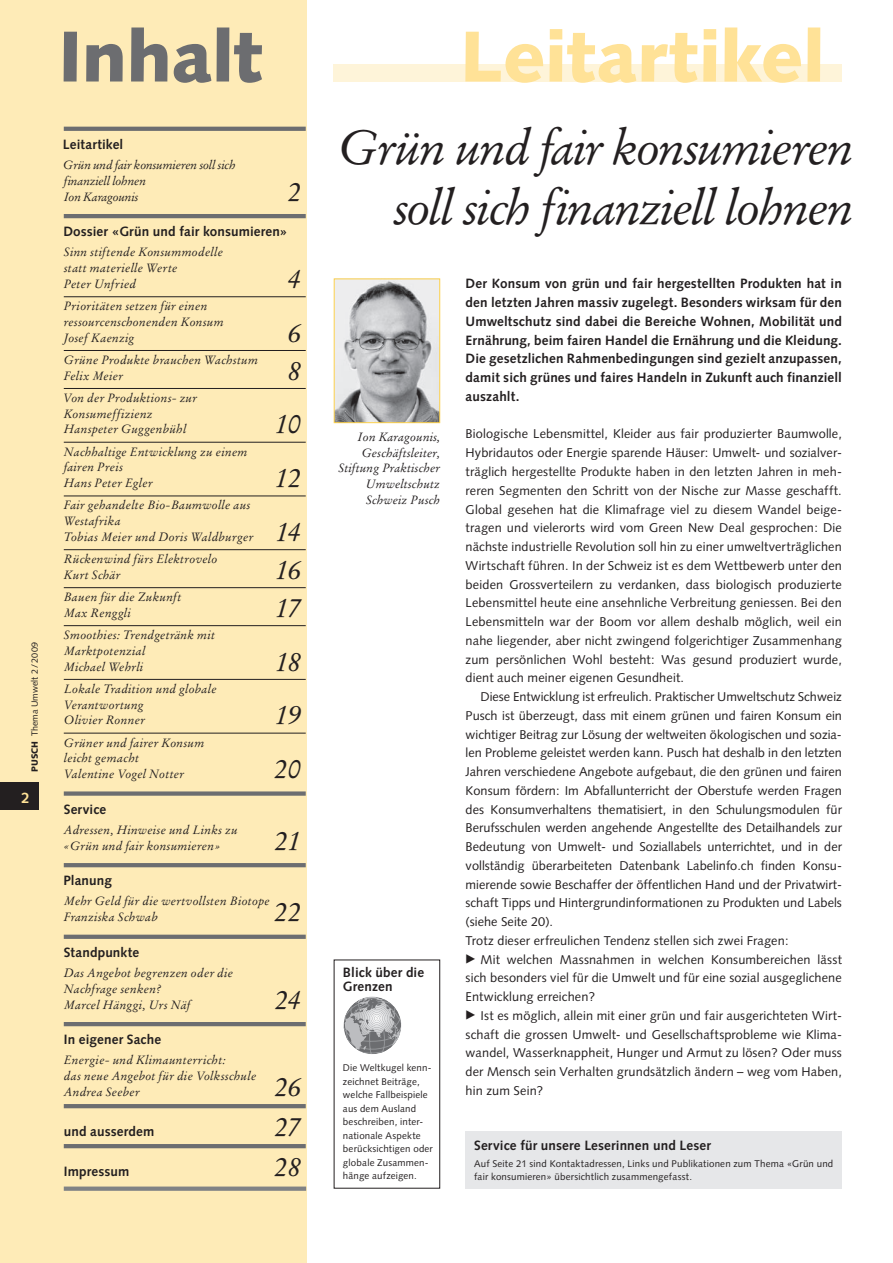
<style>
.page{position:relative;width:893px;height:1263px;background:#fff}
.page>*{position:absolute;margin:0;border:0;box-sizing:border-box;transform-origin:0 0}
.t1{font:900 72px "Syntax";letter-spacing:-.005em;color:#ffe297}
.t2{font:900 72px "Syntax";letter-spacing:-.005em;color:#6c6d70}
.t3{font:italic 48px/60px "Stempel Garamond";letter-spacing:-.04em;color:#231f20;text-align:right}
.t4{font:italic 27px "Stempel Garamond";letter-spacing:-.02em;color:#231f20}
.t5{font:700 15px "Syntax";color:#ffe297}
.t6{font:700 13.5px/18.8px "Syntax";letter-spacing:.01em;color:#231f20;text-align:justify}
.t7{font:12.75px/18.8px "Syntax";color:#231f20;text-align:justify}
.t8{font:italic 12px/15.8px "Stempel Garamond";letter-spacing:.015em;color:#231f20}
.t9{font:italic 12px/15.8px "Stempel Garamond";letter-spacing:-.015em;color:#231f20}
.t10{font:9.75px/13.5px "Syntax";letter-spacing:.02em;color:#231f20}
.t11{font:9px "Syntax";color:#231f20}
.s1{font-weight:900}
.s2{font-family:"European Pi Three";font-size:12px}
</style>
<div class="page">
<div style="left:0;top:0;width:306px;height:1263px;background:#feebb7"></div>
<div style="left:0;top:782px;width:38px;height:28px;background:#231f20"></div>
<div style="left:334px;top:64px;width:508px;height:18px;background:#fef4d9"></div>
<img style="left:336px;top:281px;width:102px;height:140px">
<div style="left:334px;top:279px;width:106px;height:144px;border:1px solid #fed24c"></div>
<svg style="left:64px;top:127px;width:242px;height:4px"></svg>
<hr style="left:64px;top:214px;width:242px;height:4px;background:#6c6d70">
<hr style="left:64px;top:296px;width:242px;height:1px;background:#231f20">
<hr style="left:64px;top:350px;width:242px;height:1px;background:#231f20">
<hr style="left:64px;top:388px;width:242px;height:1px;background:#231f20">
<hr style="left:64px;top:442px;width:242px;height:1px;background:#231f20">
<hr style="left:64px;top:496px;width:242px;height:1px;background:#231f20">
<hr style="left:64px;top:549px;width:242px;height:1px;background:#231f20">
<hr style="left:64px;top:587px;width:242px;height:1px;background:#231f20">
<hr style="left:64px;top:625px;width:242px;height:1px;background:#231f20">
<hr style="left:64px;top:679px;width:242px;height:1px;background:#231f20">
<hr style="left:64px;top:733px;width:242px;height:1px;background:#231f20">
<div style="left:64px;top:791px;width:242px;height:5px;background:#6c6d70"></div>
<hr style="left:64px;top:863px;width:242px;height:4px;background:#6c6d70">
<svg style="left:64px;top:935px;width:242px;height:4px"></svg>
<hr style="left:64px;top:1022px;width:242px;height:4px;background:#6c6d70">
<hr style="left:64px;top:1104px;width:242px;height:4px;background:#6c6d70">
<hr style="left:64px;top:1144px;width:242px;height:4px;background:#6c6d70">
<div style="left:64px;top:1186px;width:242px;height:5px;background:#808285"></div>
<div style="left:466px;top:1131px;width:376px;height:57px;background:#e6e7e9"></div>
<div style="left:334px;top:959px;width:106px;height:229px;border:1px solid #231f20"></div>
<svg style="left:344px;top:997px;width:57px;height:57px"></svg>
<p class="t11" style="left:29px;top:772px;width:132px;rotate:-90deg"><span class="s1">pusch</span> Thema Umwelt 2/2009</p>
<p class="t5" style="left:21px;top:790px;width:10px">2</p>
<h1 class="t2" style="left:58px;top:14px;width:206px">Inhalt</h1>
<h1 class="t1" style="left:460px;top:14px;width:366px">Leitartikel</h1>
<p class="t6" style="left:63px;top:135px;width:62px">Leitartikel</p>
<p class="t9" style="left:63px;top:157px;width:174px">Grün und fair konsumieren soll sich finanziell lohnen<br>Ion Karagounis</p>
<h3 class="t4" style="left:288px;top:175px;width:15px">2</h3>
<p class="t6" style="left:63px;top:222px;width:225px">Dossier «Grün und fair konsumieren»</p>
<p class="t8" style="left:64px;top:244px;width:161px">Sinn stiftende Konsummodelle statt materielle Werte<br>Peter Unfried</p>
<h3 class="t4" style="left:288px;top:262px;width:15px">4</h3>
<p class="t8" style="left:64px;top:298px;width:161px">Prioritäten setzen für einen ressourcenschonenden Konsum<br>Josef Kaenzig</p>
<h3 class="t4" style="left:288px;top:316px;width:15px">6</h3>
<p class="t8" style="left:64px;top:352px;width:196px">Grüne Produkte brauchen Wachstum<br>Felix Meier</p>
<h3 class="t4" style="left:288px;top:354px;width:15px">8</h3>
<p class="t8" style="left:63px;top:390px;width:135px">Von der Produktions- zur<br>Konsumeffizienz<br>Hanspeter Guggenbühl</p>
<h3 class="t4" style="left:275px;top:407px;width:28px">10</h3>
<p class="t8" style="left:64px;top:444px;width:185px">Nachhaltige Entwicklung zu einem fairen Preis<br>Hans Peter Egler</p>
<p class="t8" style="left:64px;top:497px;width:191px">Fair gehandelte Bio-Baumwolle aus<br>Westafrika<br>Tobias Meier und Doris Waldburger</p>
<h3 class="t4" style="left:275px;top:461px;width:28px">12</h3>
<h3 class="t4" style="left:276px;top:515px;width:27px">14</h3>
<p class="t8" style="left:64px;top:551px;width:155px">Rückenwind fürs Elektrovelo<br>Kurt Schär</p>
<h3 class="t4" style="left:275px;top:553px;width:28px">16</h3>
<p class="t8" style="left:64px;top:589px;width:119px">Bauen für die Zukunft<br>Max Renggli</p>
<h3 class="t4" style="left:275px;top:591px;width:28px">17</h3>
<p class="t8" style="left:64px;top:627px;width:153px">Smoothies: Trendgetränk mit<br>Marktpotenzial<br>Michael Wehrli</p>
<h3 class="t4" style="left:275px;top:645px;width:28px">18</h3>
<p class="t8" style="left:64px;top:681px;width:154px">Lokale Tradition und globale<br>Verantwortung<br>Olivier Ronner</p>
<p class="t8" style="left:64px;top:734px;width:142px">Grüner und fairer Konsum leicht gemacht<br>Valentine Vogel Notter</p>
<h3 class="t4" style="left:275px;top:698px;width:28px">19</h3>
<h3 class="t4" style="left:274px;top:752px;width:29px">20</h3>
<p class="t6" style="left:64px;top:800px;width:44px">Service</p>
<p class="t8" style="left:64px;top:822px;width:176px">Adressen, Hinweise und Links zu «Grün und fair konsumieren»</p>
<h3 class="t4" style="left:274px;top:824px;width:28px">21</h3>
<p class="t6" style="left:63px;top:871px;width:50px">Planung</p>
<p class="t8" style="left:64px;top:893px;width:208px">Mehr Geld für die wertvollsten Biotope<br>Franziska Schwab</p>
<h3 class="t4" style="left:274px;top:895px;width:29px">22</h3>
<p class="t6" style="left:64px;top:943px;width:77px">Standpunkte</p>
<p class="t8" style="left:64px;top:965px;width:171px">Das Angebot begrenzen oder die<br>Nachfrage senken?<br>Marcel Hänggi, Urs Näf</p>
<h3 class="t4" style="left:275px;top:983px;width:28px">24</h3>
<p class="t6" style="left:64px;top:1030px;width:99px">In eigener Sache</p>
<p class="t8" style="left:64px;top:1052px;width:194px">Energie- und Klimaunterricht:<br>das neue Angebot für die Volksschule<br>Andrea Seeber</p>
<h3 class="t4" style="left:274px;top:1070px;width:29px">26</h3>
<p class="t6" style="left:64px;top:1122px;width:92px">und ausserdem</p>
<h3 class="t4" style="left:274px;top:1110px;width:29px">27</h3>
<p class="t6" style="left:64px;top:1162px;width:67px">Impressum</p>
<h3 class="t4" style="left:274px;top:1150px;width:29px">28</h3>
<h2 class="t3" style="left:338px;top:118px;width:517px">Grün und fair konsumieren soll sich finanziell lohnen</h2>
<p class="t8" style="left:338px;top:429px;width:103px;text-align:right">Ion Karagounis,<br>Geschäftsleiter,<br>Stiftung Praktischer<br>Umweltschutz<br>Schweiz Pusch</p>
<p class="t6" style="left:343px;top:966px;width:83px;line-height:13.5px">Blick über die<br>Grenzen</p>
<p class="t10" style="left:343px;top:1061px;width:91px">Die Weltkugel kenn&shy;zeichnet Beiträge, welche Fallbeispiele aus dem Ausland beschreiben, inter&shy;nationale Aspekte berücksichtigen oder globale Zusammen&shy;hänge aufzeigen.</p>
<p class="t6" style="left:466px;top:274px;width:378px">Der Konsum von grün und fair hergestellten Produkten hat in den letzten Jahren massiv zugelegt. Besonders wirksam für den Umweltschutz sind dabei die Bereiche Wohnen, Mobilität und Ernährung, beim fairen Handel die Ernährung und die Kleidung.<br>Die gesetzlichen Rahmenbedingungen sind gezielt anzupassen, damit sich grünes und faires Handeln in Zukunft auch finanziell auszahlt.</p>
<p class="t7" style="left:466px;top:425px;width:378px">Biologische Lebensmittel, Kleider aus fair produzierter Baumwolle, Hybridautos oder Energie sparende Häuser: Umwelt- und sozialver&shy;träglich hergestellte Produkte haben in den letzten Jahren in meh&shy;reren Segmenten den Schritt von der Nische zur Masse geschafft.<br>Global gesehen hat die Klimafrage viel zu diesem Wandel beige&shy;tragen und vielerorts wird vom Green New Deal gesprochen: Die nächste industrielle Revolution soll hin zu einer umweltverträglichen Wirtschaft führen. In der Schweiz ist es dem Wettbewerb unter den beiden Grossverteilern zu verdanken, dass biologisch produzierte Lebensmittel heute eine ansehnliche Verbreitung geniessen. Bei den Lebensmitteln war der Boom vor allem deshalb möglich, weil ein nahe liegender, aber nicht zwingend folgerichtiger Zusammenhang zum persönlichen Wohl besteht: Was gesund produziert wurde, dient auch meiner eigenen Gesundheit.</p>
<p class="t7" style="left:466px;top:687px;width:378px;text-align:left;text-indent:15px">Diese Entwicklung ist erfreulich. Praktischer Umweltschutz Schweiz Pusch ist überzeugt, dass mit einem grünen und fairen Konsum ein wichtiger Beitrag zur Lösung der weltweiten ökologischen und sozia&shy;len Probleme geleistet werden kann. Pusch hat deshalb in den letzten Jahren verschiedene Angebote aufgebaut, die den grünen und fairen Konsum fördern: Im Abfallunterricht der Oberstufe werden Fragen des Konsumverhaltens thematisiert, in den Schulungsmodulen für Berufsschulen werden angehende Angestellte des Detailhandels zur Bedeutung von Umwelt- und Soziallabels unterrichtet, und in der vollständig überarbeiteten Datenbank Labelinfo.ch finden Konsu&shy;mierende sowie Beschaffer der öffentlichen Hand und der Privatwirt&shy;schaft Tipps und Hintergrundinformationen zu Produkten und Labels (siehe Seite 20).<br>Trotz dieser erfreulichen Tendenz stellen sich zwei Fragen:<br><span class="s2">E</span> Mit welchen Massnahmen in welchen Konsumbereichen lässt sich besonders viel für die Umwelt und für eine sozial ausgeglichene Entwicklung erreichen?<br><span class="s2">E</span> Ist es möglich, allein mit einer grün und fair ausgerichteten Wirt&shy;schaft die grossen Umwelt- und Gesellschaftsprobleme wie Klima&shy;wandel, Wasserknappheit, Hunger und Armut zu lösen? Oder muss der Mensch sein Verhalten grundsätzlich ändern – weg vom Haben, hin zum Sein?</p>
<p class="t6" style="left:474px;top:1135px;width:238px">Service für unsere Leserinnen und Leser</p>
<p class="t10" style="left:474px;top:1157px;width:361px;line-height:13px">Auf Seite 21 sind Kontaktadressen, Links und Publikationen zum Thema «Grün und fair konsumieren» übersichtlich zusammengefasst.</p>
</div>
